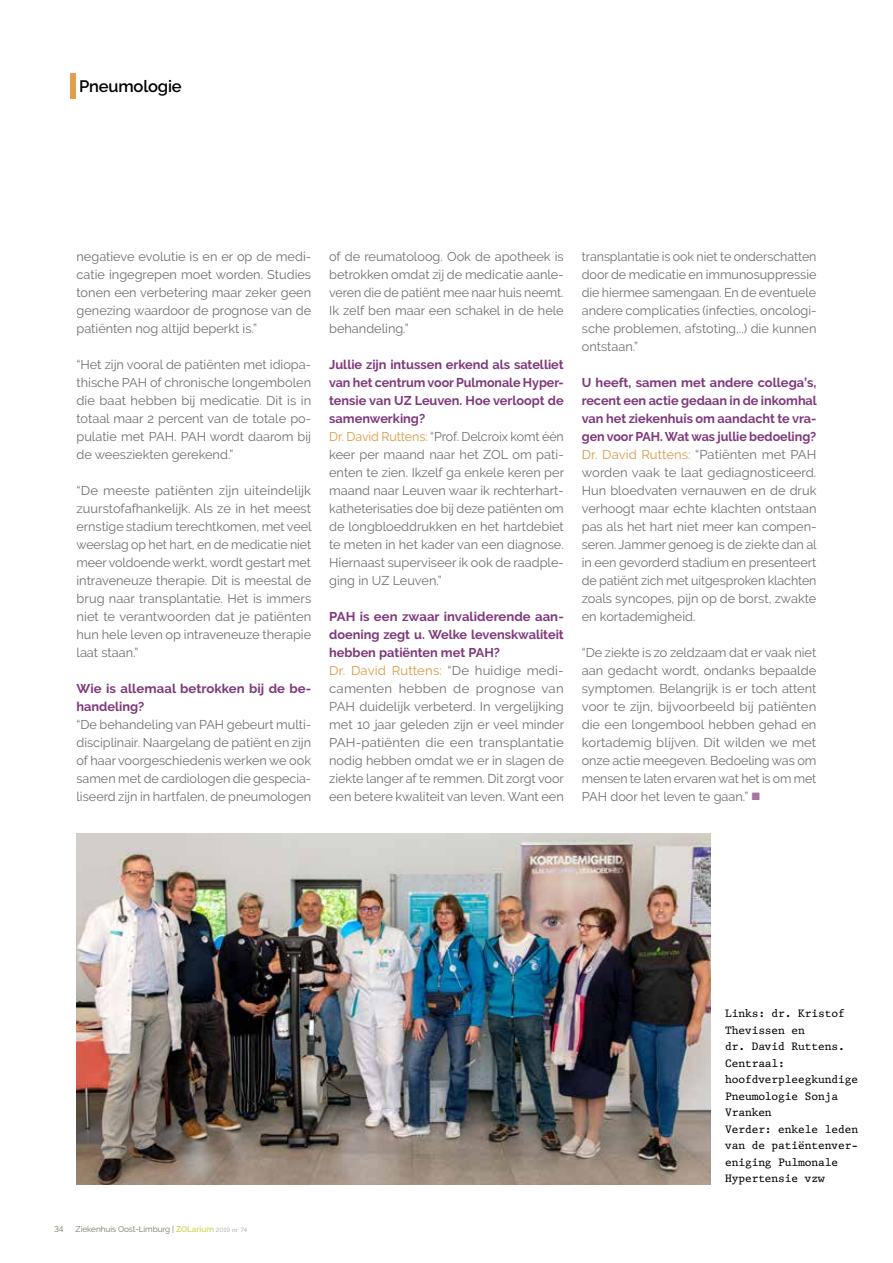
<style>
.page{position:relative;width:893px;height:1263px;background:#fff}
.page>*{position:absolute;margin:0;border:0;box-sizing:border-box;transform-origin:0 0}
.t1{font:600 16.5px "Raleway";letter-spacing:-.01em;color:#000}
.t2{font:12.75px/18px "Raleway";color:#706f6f;text-align:justify}
.t3{font:700 12.75px/18px "Raleway";letter-spacing:.005em;color:#7f387c}
.t4{font:11.25px/16.5px "King";letter-spacing:-.01em;color:#000}
.t5{font:8.25px "Raleway";letter-spacing:-.01em;color:#767662}
.s1{font-weight:700;color:#7f387c}
.s2{color:#da9844}
.s3{color:#a574a3}
.s4{font-weight:600;color:#cfdb60}
.s5{font-size:6px;color:#9d9d9c}
.s6{font-size:6px;color:#cfdb60}
</style>
<div class="page">
<img style="left:77px;top:833px;width:634px;height:352px">
<hr style="left:892px;top:0;width:1px;height:1263px;background:#5c8678">
<div style="left:70px;top:73px;width:5px;height:25px;background:#e39f4a"></div>
<p class="t1" style="left:79px;top:77px;width:104px">Pneumologie</p>
<p class="t2" style="left:77px;top:247px;width:236px">negatieve evolutie is en er op de medi&shy;catie ingegrepen moet worden. Studies tonen een verbetering maar zeker geen genezing waardoor de prognose van de patiënten nog altijd beperkt is.”</p>
<p class="t2" style="left:77px;top:355px;width:236px">“Het zijn vooral de patiënten met idiopa&shy;thische PAH of chronische longembolen die baat hebben bij medicatie. Dit is in totaal maar 2 percent van de totale po&shy;pulatie met PAH. PAH wordt daarom bij de weesziekten gerekend.”</p>
<p class="t2" style="left:77px;top:481px;width:237px">“De meeste patiënten zijn uiteindelijk zuurstofafhankelijk. Als ze in het meest ernstige stadium terechtkomen, met veel weerslag op het hart, en de medicatie niet meer voldoende werkt, wordt gestart met intraveneuze therapie. Dit is meestal de brug naar transplantatie. Het is immers niet te verantwoorden dat je patiënten hun hele leven op intraveneuze therapie laat staan.”</p>
<p class="t3" style="left:77px;top:679px;width:236px">Wie is allemaal betrokken bij de be&shy;handeling?</p>
<p class="t2" style="left:77px;top:715px;width:236px">“De behandeling van PAH gebeurt multi&shy;disciplinair. Naargelang de patiënt en zijn of haar voorgeschiedenis werken we ook samen met de cardiologen die gespecia&shy;liseerd zijn in hartfalen, de pneumologen</p>
<p class="t2" style="left:329px;top:247px;width:236px">of de reumatoloog. Ook de apotheek is betrokken omdat zij de medicatie aanle&shy;veren die de patiënt mee naar huis neemt.<br>Ik zelf ben maar een schakel in de hele behandeling.”</p>
<p class="t2" style="left:329px;top:355px;width:236px;text-align:left"><span class="s1">Jullie zijn intussen erkend als satelliet van het centrum voor Pulmonale Hyper&shy;tensie van UZ Leuven. Hoe verloopt de samenwerking?<br></span><span class="s2">Dr. David Ruttens:</span> “Prof. Delcroix komt één keer per maand naar het ZOL om pati&shy;ënten te zien. Ikzelf ga enkele keren per maand naar Leuven waar ik rechterhart&shy;katheterisaties doe bij deze patiënten om de longbloeddrukken en het hartdebiet te meten in het kader van een diagnose.<br>Hiernaast superviseer ik ook de raadple&shy;ging in UZ Leuven.”</p>
<p class="t2" style="left:329px;top:607px;width:236px;text-align:left"><span class="s1">PAH is een zwaar invaliderende aan&shy;doening zegt u. Welke levenskwaliteit hebben patiënten met PAH?<br></span><span class="s2">Dr. David Ruttens:</span> “De huidige medi&shy;camenten hebben de prognose van PAH duidelijk verbeterd. In vergelijking met 10 jaar geleden zijn er veel minder PAH-patiënten die een transplantatie nodig hebben omdat we er in slagen de ziekte langer af te remmen. Dit zorgt voor een betere kwaliteit van leven. Want een</p>
<p class="t2" style="left:582px;top:247px;width:236px">transplantatie is ook niet te onderschatten door de medicatie en immunosuppressie die hiermee samengaan. En de eventuele andere complicaties (infecties, oncologi&shy;sche problemen, afstoting,..) die kunnen ontstaan.”</p>
<p class="t2" style="left:582px;top:373px;width:237px"><span class="s1">U heeft, samen met andere collega’s, recent een actie gedaan in de inkomhal van het ziekenhuis om aandacht te vra&shy;gen voor PAH. Wat was jullie bedoeling?<br></span><span class="s2">Dr. David Ruttens:</span> “Patiënten met PAH worden vaak te laat gediagnosticeerd.<br>Hun bloedvaten vernauwen en de druk verhoogt maar echte klachten ontstaan pas als het hart niet meer kan compen&shy;seren. Jammer genoeg is de ziekte dan al in een gevorderd stadium en presenteert de patiënt zich met uitgesproken klachten zoals syncopes, pijn op de borst, zwakte en kortademigheid.</p>
<p class="t2" style="left:582px;top:643px;width:236px">“De ziekte is zo zeldzaam dat er vaak niet aan gedacht wordt, ondanks bepaalde symptomen. Belangrijk is er toch attent voor te zijn, bijvoorbeeld bij patiënten die een longembool hebben gehad en kortademig blijven. Dit wilden we met onze actie meegeven. Bedoeling was om mensen te laten ervaren wat het is om met PAH door het leven te gaan.” <span class="s3">■</span></p>
<p class="t5" style="left:54px;top:1224px;width:11px">34</p>
<p class="t5" style="left:76px;top:1224px;width:173px">Ziekenhuis Oost-Limburg | <span class="s4">ZOLarium</span> <span class="s5">2019 nr</span><span class="s6">.</span> <span class="s5">74</span></p>
<p class="t4" style="left:725px;top:1005px;width:135px">Links: dr. Kristof<br>Thevissen en<br>dr. David Ruttens.<br>Centraal: hoofdverpleegkundige<br>Pneumologie Sonja<br>Vranken<br>Verder: enkele leden van de patiëntenver&shy;eniging Pulmonale<br>Hypertensie vzw</p>
</div>
